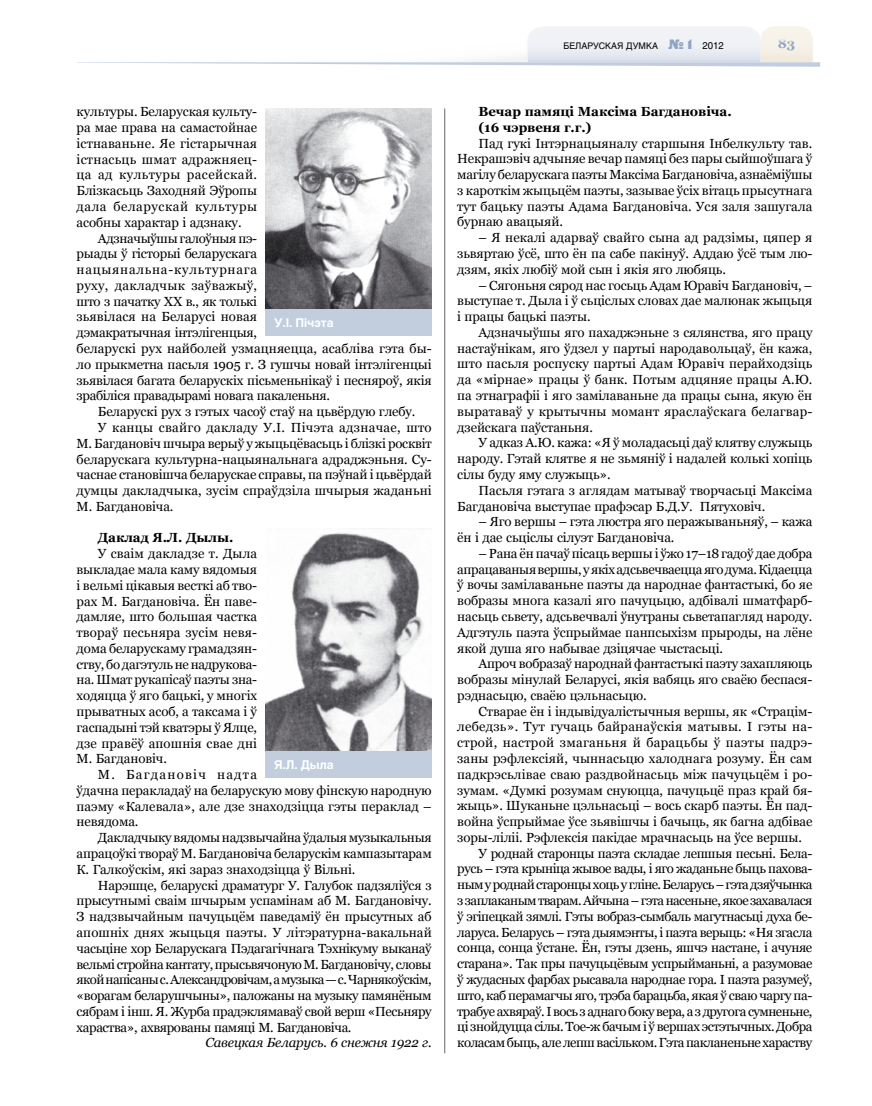
<style>
.page{position:relative;width:872px;height:1106px;background:#fff}
.page>*{position:absolute;margin:0;border:0;box-sizing:border-box;transform-origin:0 0}
.t1{font:700 13.5px "Georgia";color:#8ea5c2}
.t2{font:13.2px/15.8px "Georgia";letter-spacing:-.005em;color:#000;text-align:justify}
.t3{font:13.2px "Georgia";letter-spacing:-.03em;color:#000}
.t4{font:13.2px "Georgia";letter-spacing:.02em;color:#000}
.t5{font:13.2px "Georgia";letter-spacing:-.04em;color:#000}
.t6{font:13.2px "Georgia";letter-spacing:-.035em;color:#000}
.t7{font:13.2px "Georgia";letter-spacing:-.025em;color:#000}
.t8{font:700 13.2px/15.8px "Georgia";letter-spacing:-.01em;color:#000}
.t9{font:13.2px "Georgia";letter-spacing:-.045em;color:#000}
.t10{font:italic 13.2px "Georgia";letter-spacing:-.005em;color:#000}
.t11{font:700 12px "Helios";letter-spacing:-.01em;color:#fff}
.t12{font:9px "Helios";color:#000}
.s1{font-family:"Black Grotesk C";font-size:13.5px;color:#8ea5c2}
.s2{font-size:9.75px}
</style>
<div class="page">
<hr style="left:444px;top:108px;width:1px;height:945px;background:#68676c">
<svg style="left:77px;top:26px;width:743px;height:41px"></svg>
<img style="left:266px;top:528px;width:166px;height:223px">
<img style="left:266px;top:108px;width:165px;height:201px">
<div style="left:266px;top:309px;width:166px;height:27px;background:#c2cede"></div>
<div style="left:266px;top:751px;width:166px;height:27px;background:#c2cede"></div>
<p class="t2" style="left:77px;top:104px;width:182px">культуры. Беларуская культу&shy;ра мае права на самастойнае істнаваньне. Яе гістарычная істнасьць шмат адражняец&shy;ца ад культуры расейскай.<br>Блізкасьць Заходняй Эўропы дала беларускай культуры асобны характар і адзнаку.</p>
<p class="t2" style="left:77px;top:230px;width:357px;text-align:left;text-indent:21px">Адзначыўшы галоўныя пэ-<br>рыады ў гісторыі беларускага нацыянальна-культурнага<br>руху, дакладчык заўважыў,<br>што з пачатку XX в., як толькі<br>зьявілася на Беларусі новая<br>дэмакратычная інтэлігенцыя,<br>беларускі рух найболей узмацняецца, асабліва гэта бы&shy;ло прыкметна пасьля 1905 г. З гушчы новай інтэлігенцыі зьявілася багата беларускіх пісьменьнікаў і песняроў, якія зрабіліся правадырамі новага пакаленьня.</p>
<p class="t2" style="left:98px;top:404px;width:319px">Беларускі рух з гэтых часоў стаў на цьвёрдую глебу.</p>
<p class="t4" style="left:98px;top:420px;width:335px">У канцы свайго дакладу У.I. Пічэта адзначае, што</p>
<p class="t2" style="left:77px;top:435px;width:357px">М. Багдановіч шчыра верыў у жыцьцёвасьць і блізкі росквіт</p>
<p class="t2" style="left:77px;top:451px;width:357px">беларускага культурна-нацыянальнага адраджэньня. Су-</p>
<p class="t2" style="left:77px;top:467px;width:357px">часнае становішча беларускае справы, па пэўнай і цьвёрдай</p>
<p class="t2" style="left:77px;top:482px;width:356px">думцы дакладчыка, зусім спраўдзіла шчырыя жаданьні</p>
<p class="t2" style="left:77px;top:498px;width:98px">М. Багдановіча.</p>
<p class="t8" style="left:98px;top:530px;width:137px">Даклад Я.Л. Дылы.</p>
<p class="t2" style="left:77px;top:546px;width:182px;text-indent:21px">У сваім дакладзе т. Дыла выкладае мала каму вядомыя і вельмі цікавыя весткі аб тво&shy;рах М. Багдановіча. Ён паве&shy;дамляе, што большая частка твораў песьняра зусім невя&shy;дома беларускаму грамадзян&shy;ству, бо дагэтуль не надрукова&shy;на. Шмат рукапісаў паэты зна&shy;ходяцца ў яго бацькі, у многіх прыватных асоб, а таксама і ў гаспадыні тэй кватэры ў Ялце, дзе правёў апошнія свае дні М. Багдановіч.</p>
<p class="t2" style="left:77px;top:766px;width:357px;text-align:left;text-indent:21px">М. Багдановіч надта<br>ўдачна перакладаў на беларускую мову фінскую народную паэму «Калевала», але дзе знаходзіцца гэты пераклад – невядома.</p>
<p class="t2" style="left:77px;top:829px;width:357px;text-indent:21px">Дакладчыку вядомы надзвычайна ўдалыя музыкальныя апрацоўкі твораў М. Багдановіча беларускім кампазытарам К. Галкоўскім, які зараз знаходзіцца ў Вільні.</p>
<p class="t2" style="left:77px;top:877px;width:357px;text-indent:21px">Нарэшце, беларускі драматург У. Галубок падзяліўся з прысутнымі сваім шчырым успамінам аб М. Багдановічу.<br>З надзвычайным пачуцьцём паведаміў ён прысутных аб апошніх днях жыцьця паэты. У літэратурна-вакальнай часьціне хор Беларускага Пэдагагічнага Тэхнікуму выканаў вельмі стройна кантату, прысьвячоную М. Багдановічу, словы якой напісаны с. Александровічам, а музыка — с. Чарнякоўскім, «ворагам беларушчыны», паложаны на музыку памянёным сябрам і інш. Я. Журба прадэклямаваў свой верш «Песьняру хараства», ахвярованы памяці М. Багдановіча.</p>
<p class="t10" style="left:205px;top:1035px;width:228px">Савецкая Беларусь. 6 снежня 1922 г.</p>
<p class="t11" style="left:274px;top:316px;width:61px">У.I. Пічэта</p>
<p class="t11" style="left:274px;top:758px;width:61px">Я.Л. Дыла</p>
<p class="t12" style="left:563px;top:40px;width:162px">БЕЛАРУСКАЯ ДУМКА <span class="s1">№ 1</span> <span class="s2">2012</span></p>
<p class="t1" style="left:777px;top:36px;width:19px">83</p>
<p class="t8" style="left:478px;top:103px;width:255px">Вечар памяці Максіма Багдановіча. (16 чэрвеня г.г.)</p>
<p class="t2" style="left:457px;top:135px;width:357px;text-indent:21px">Пад гукі Інтэрнацыяналу старшыня Інбелкульту тав.<br>Некрашэвіч адчыняе вечар памяці без пары сыйшоўшага ў магілу беларускага паэты Максіма Багдановіча, азнаёміўшы з кароткім жыцьцём паэты, зазывае ўсіх вітаць прысутнага тут бацьку паэты Адама Багдановіча. Уся заля зашугала бурнаю авацыяй.</p>
<p class="t2" style="left:457px;top:230px;width:356px;text-indent:21px">– Я некалі адарваў свайго сына ад радзімы, цяпер я зьвяртаю ўсё, што ён па сабе пакінуў. Аддаю ўсё тым лю&shy;дзям, якіх любіў мой сын і якія яго любяць.</p>
<p class="t2" style="left:457px;top:277px;width:357px;text-indent:21px">– Сягоньня сярод нас госьць Адам Юравіч Багдановіч, – выступае т. Дыла і ў сьціслых словах дае малюнак жыцьця і працы бацькі паэты.</p>
<p class="t2" style="left:457px;top:324px;width:357px;text-indent:21px">Адзначыўшы яго пахаджэньне з сялянства, яго працу настаўнікам, яго ўдзел у партыі народавольцаў, ён кажа, што пасьля роспуску партыі Адам Юравіч перайходзіць да «мірнае» працы ў банк. Потым адцяняе працы А.Ю. па этнаграфіі і яго замілаваньне да працы сына, якую ён выратаваў у крытычны момант яраслаўскага белагвар&shy;дзейскага паўстаньня.</p>
<p class="t2" style="left:457px;top:435px;width:357px;text-indent:21px">У адказ А.Ю. кажа: «Я ў моладасьці даў клятву служыць народу. Гэтай клятве я не зьмяніў і надалей колькі хопіць сілы буду яму служыць».</p>
<p class="t2" style="left:457px;top:482px;width:356px;text-indent:21px">Пасьля гэтага з аглядам матываў творчасьці Максіма<br>Багдановіча выступае прафэсар Б.Д.У. Пятуховіч.</p>
<p class="t2" style="left:457px;top:514px;width:357px;text-indent:21px">– Яго вершы – гэта люстра яго перажываньняў, – кажа ён і дае сьціслы сілуэт Багдановіча.</p>
<p class="t2" style="left:457px;top:545px;width:357px;text-indent:21px">– Рана ён пачаў пісаць вершы і ўжо 17–18 гадоў дае добра апрацаваныя вершы, у якіх адсьвечваецца яго дума. Кідаецца ў вочы замілаваньне паэты да народнае фантастыкі, бо яе вобразы многа казалі яго пачуцьцю, адбівалі шматфарб&shy;насьць сьвету, адсьвечвалі ўнутраны сьветапагляд народу.<br>Адгэтуль паэта ўспрыймае панпсыхізм прыроды, на лёне якой душа яго набывае дзіцячае чыстасьці.</p>
<p class="t2" style="left:457px;top:656px;width:357px;text-indent:21px">Апроч вобразаў народнай фантастыкі паэту захапляюць вобразы мінулай Беларусі, якія вабяць яго сваёю беспася&shy;рэднасьцю, сваёю цэльнасьцю.</p>
<p class="t2" style="left:478px;top:703px;width:335px">Стварае ён і індывідуалістычныя вершы, як «Страцім-</p>
<p class="t4" style="left:457px;top:719px;width:357px">лебедзь». Тут гучаць байранаўскія матывы. І гэты на-</p>
<p class="t4" style="left:457px;top:735px;width:357px">строй, настрой змаганьня й барацьбы ў паэты падрэ-</p>
<p class="t2" style="left:457px;top:750px;width:357px">заны рэфлексіяй, чыннасьцю халоднага розуму. Ён сам</p>
<p class="t2" style="left:457px;top:766px;width:357px">падкрэсьлівае сваю раздвойнасьць між пачуцьцём і ро-</p>
<p class="t2" style="left:457px;top:782px;width:356px">зумам. «Думкі розумам снуюцца, пачуцьцё праз край бя-</p>
<p class="t2" style="left:457px;top:798px;width:357px">жыць». Шуканьне цэльнасьці – вось скарб паэты. Ён пад-</p>
<p class="t2" style="left:457px;top:813px;width:356px">война ўспрыймае ўсе зьявішчы і бачыць, як багна адбівае</p>
<p class="t2" style="left:457px;top:829px;width:346px">зоры-ліліі. Рэфлексія пакідае мрачнасьць на ўсе вершы.</p>
<p class="t7" style="left:478px;top:845px;width:335px">У роднай старонцы паэта складае лепшыя песьні. Бела-</p>
<p class="t3" style="left:457px;top:861px;width:357px">русь – гэта крыніца жывое вады, і яго жаданьне быць пахова-</p>
<p class="t9" style="left:457px;top:877px;width:357px">ным у роднай старонцы хоць у гліне. Беларусь – гэта дзяўчынка</p>
<p class="t5" style="left:457px;top:893px;width:357px">з заплаканым тварам. Айчына – гэта насеньне, якое захавалася</p>
<p class="t3" style="left:457px;top:908px;width:356px">ў эгіпецкай зямлі. Гэты вобраз-сымбаль магутнасьці духа бе-</p>
<p class="t3" style="left:457px;top:924px;width:356px">ларуса. Беларусь – гэта дыямэнты, і паэта верыць: «Ня згасла</p>
<p class="t7" style="left:457px;top:940px;width:356px">сонца, сонца ўстане. Ён, гэты дзень, яшчэ настане, і ачуняе</p>
<p class="t3" style="left:457px;top:956px;width:357px">старана». Так пры пачуцьцёвым успрыйманьні, а разумовае</p>
<p class="t3" style="left:457px;top:971px;width:357px">ў жудасных фарбах рысавала народнае гора. I паэта разумеў,</p>
<p class="t3" style="left:457px;top:987px;width:356px">што, каб перамагчы яго, трэба барацьба, якая ў сваю чаргу па-</p>
<p class="t5" style="left:457px;top:1003px;width:357px">трабуе ахвяраў. I вось з аднаго боку вера, а з другога сумненьне,</p>
<p class="t6" style="left:457px;top:1019px;width:357px">ці знойдуцца сілы. Тое-ж бачым і ў вершах эстэтычных. Добра</p>
<p class="t6" style="left:457px;top:1035px;width:356px">коласам быць, але лепш васільком. Гэта пакланеньне хараству</p>
</div>
